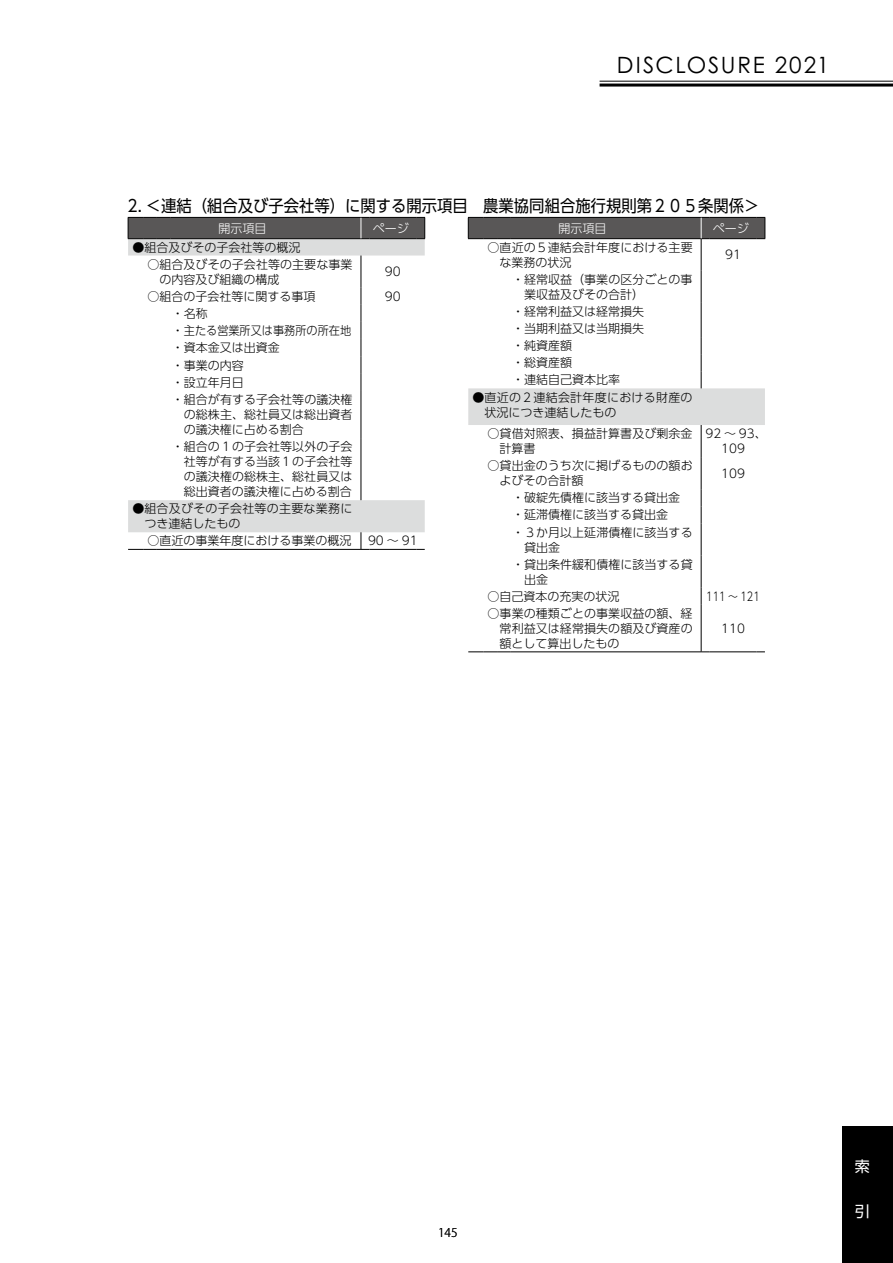
<style>
.page{position:relative;width:893px;height:1263px;background:#fff}
.page>*{position:absolute;margin:0;border:0;box-sizing:border-box;transform-origin:0 0}
.t1{font:22.5px "Century Gothic Pro";letter-spacing:.075em;color:#000}
.t2{font:16.5px "UD Shin Go Pro";color:#000;scale:.93 1}
.t3{font:15px "UD Shin Go Pro";color:#fff}
.t4{font:300 12px/15px "UD Shin Go Pro";color:#000}
.t5{font:300 12px/15px "UD Shin Go Pro";letter-spacing:.02em;color:#000}
.t6{font:300 12px "UD Shin Go Pro";color:#fff}
.t7{font:300 12px "UD Shin Go Pro";color:#000;scale:.82 1}
.t8{font:300 12px "Koz Go Pr 6 N";color:#000}
</style>
<div class="page">
<hr style="left:600px;top:84px;width:293px;height:3px;background:#000">
<hr style="left:600px;top:81px;width:293px;height:1px;background:#000">
<div style="left:842px;top:1127px;width:51px;height:136px;background:#000"></div>
<svg style="left:128px;top:239px;width:297px;height:293px"></svg>
<svg style="left:128px;top:217px;width:297px;height:22px;background:#535151"></svg>
<svg style="left:128px;top:549px;width:43px;height:1px"></svg>
<hr style="left:171px;top:549px;width:190px;height:1px;background:#000">
<svg style="left:361px;top:532px;width:8px;height:18px"></svg>
<hr style="left:369px;top:549px;width:47px;height:1px;background:#000">
<hr style="left:361px;top:256px;width:1px;height:32px;background:#000">
<svg style="left:361px;top:288px;width:1px;height:103px"></svg>
<hr style="left:361px;top:391px;width:1px;height:47px;background:#000">
<hr style="left:361px;top:438px;width:1px;height:62px;background:#000">
<svg style="left:468px;top:217px;width:298px;height:22px;background:#535151"></svg>
<hr style="left:701px;top:239px;width:1px;height:32px;background:#000">
<hr style="left:701px;top:271px;width:1px;height:32px;background:#000">
<svg style="left:468px;top:303px;width:297px;height:122px"></svg>
<hr style="left:701px;top:425px;width:1px;height:32px;background:#000">
<hr style="left:701px;top:457px;width:1px;height:32px;background:#000">
<svg style="left:701px;top:489px;width:1px;height:34px"></svg>
<hr style="left:701px;top:523px;width:1px;height:32px;background:#000">
<hr style="left:701px;top:555px;width:1px;height:33px;background:#000">
<svg style="left:701px;top:588px;width:1px;height:17px"></svg>
<hr style="left:701px;top:605px;width:1px;height:47px;background:#000">
<svg style="left:468px;top:652px;width:43px;height:1px"></svg>
<hr style="left:511px;top:652px;width:190px;height:1px;background:#000">
<hr style="left:710px;top:652px;width:46px;height:1px;background:#000">
<h1 class="t1" style="left:617px;top:52px;width:214px">DISCLOSURE 2021</h1>
<h2 class="t2" style="left:128px;top:192px;width:681px">2. ＜連結（組合及び子会社等）に関する開示項目　農業協同組合施行規則第２０５条関係＞</h2>
<p class="t6" style="left:218px;top:218px;width:49px">開示項目</p>
<p class="t6" style="left:373px;top:218px;width:37px">ページ</p>
<p class="t4" style="left:132px;top:239px;width:170px">●組合及びその子会社等の概況</p>
<p class="t4" style="left:159px;top:256px;width:195px;text-indent:-12px">○組合及びその子会社等の主要な事業の内容及び組織の構成</p>
<p class="t4" style="left:385px;top:264px;width:17px">90</p>
<p class="t4" style="left:147px;top:288px;width:169px">○組合の子会社等に関する事項</p>
<p class="t4" style="left:385px;top:288px;width:17px">90</p>
<p class="t4" style="left:172px;top:304px;width:182px;line-height:17.2px">・名称<br>・主たる営業所又は事務所の所在地・資本金又は出資金<br>・事業の内容<br>・設立年月日<br>・組合が有する子会社等の議決権</p>
<p class="t4" style="left:184px;top:407px;width:170px">の総株主、総社員又は総出資者の議決権に占める割合</p>
<p class="t4" style="left:184px;top:439px;width:170px;text-align:justify;text-indent:-12px">・組合の１の子会社等以外の子会社等が有する当該１の子会社等の議決権の総株主、総社員又は総出資者の議決権に占める割合</p>
<p class="t5" style="left:144px;top:501px;width:210px;text-indent:-12px">●組合及びその子会社等の主要な業務につき連結したもの</p>
<p class="t4" style="left:147px;top:533px;width:205px">○直近の事業年度における事業の概況</p>
<p class="t4" style="left:368px;top:533px;width:51px">90 〜 91</p>
<p class="t6" style="left:559px;top:218px;width:49px">開示項目</p>
<p class="t6" style="left:713px;top:218px;width:37px">ページ</p>
<p class="t4" style="left:500px;top:239px;width:195px;text-indent:-12px">○直近の５連結会計年度における主要な業務の状況</p>
<p class="t4" style="left:725px;top:247px;width:17px">91</p>
<p class="t4" style="left:524px;top:271px;width:170px;text-indent:-12px">・経常収益（事業の区分ごとの事業収益及びその合計）</p>
<p class="t4" style="left:512px;top:302px;width:133px;line-height:17.1px">・経常利益又は経常損失・当期利益又は当期損失・純資産額<br>・総資産額<br>・連結自己資本比率</p>
<p class="t5" style="left:485px;top:389px;width:210px;text-indent:-12px">●直近の２連結会計年度における財産の状況につき連結したもの</p>
<p class="t4" style="left:500px;top:426px;width:195px;text-indent:-12px">○貸借対照表、損益計算書及び剰余金計算書</p>
<p class="t4" style="left:705px;top:426px;width:63px;text-align:center">92 〜 93、<br>109</p>
<p class="t4" style="left:500px;top:458px;width:195px;text-indent:-12px">○貸出金のうち次に掲げるものの額およびその合計額</p>
<p class="t4" style="left:721px;top:465px;width:25px">109</p>
<p class="t4" style="left:512px;top:489px;width:182px;line-height:17.1px">・破綻先債権に該当する貸出金・延滞債権に該当する貸出金<br>・３か月以上延滞債権に該当する</p>
<p class="t4" style="left:512px;top:538px;width:182px;line-height:17.1px;text-indent:12px">貸出金<br>・貸出条件緩和債権に該当する貸</p>
<p class="t4" style="left:524px;top:571px;width:25px">出金</p>
<p class="t4" style="left:488px;top:588px;width:133px">○自己資本の充実の状況</p>
<p class="t7" style="left:706px;top:586px;width:67px">111 〜 121</p>
<p class="t4" style="left:500px;top:605px;width:195px;text-align:justify;text-indent:-12px">○事業の種類ごとの事業収益の額、経常利益又は経常損失の額及び資産の額として算出したもの</p>
<p class="t4" style="left:721px;top:620px;width:25px">110</p>
<p class="t8" style="left:438px;top:1225px;width:21px">145</p>
<p class="t3" style="left:855px;top:1154px;width:16px">索</p>
<p class="t3" style="left:855px;top:1199px;width:15px">引</p>
</div>
